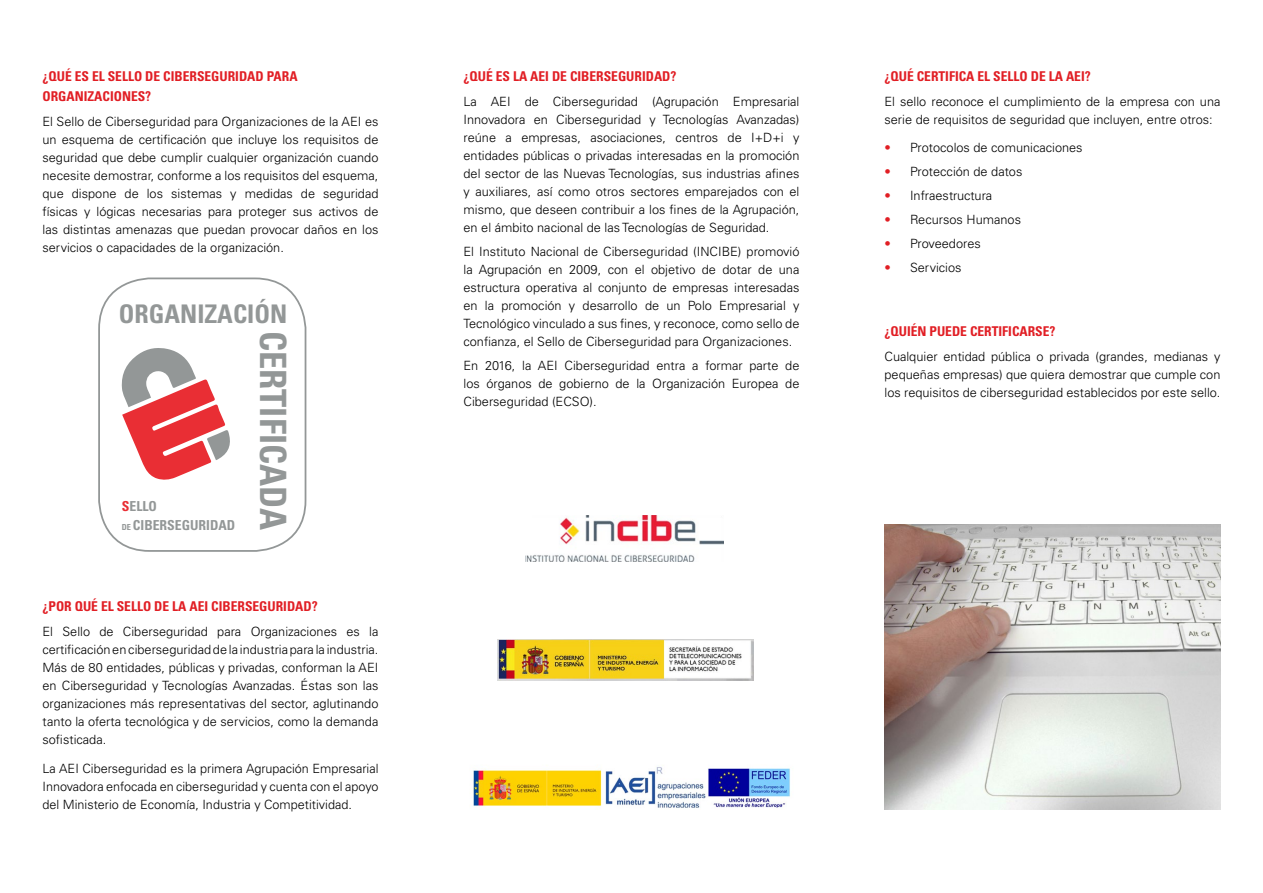
<style>
.page{position:relative;width:1263px;height:893px;background:#fff}
.page>*{position:absolute;margin:0;border:0;box-sizing:border-box;transform-origin:0 0}
.t1{font:700 condensed 36.3px "Univers";color:#939797}
.t2{font:700 condensed 25.65px "Univers";color:#939797}
.t3{font:700 condensed 13.8px/18.6px "Univers";color:#939797}
.t4{font:700 condensed 13.5px "Univers";color:#e11e24}
.t5{font:300 12.75px/18px "Univers";color:#000;text-align:justify}
.s1{color:#e92e34}
.s2{font-size:8.25px}
.s3{color:#e11e24}
</style>
<div class="page">
<img style="left:884px;top:524px;width:336px;height:285px">
<svg style="left:121px;top:348px;width:109px;height:132px"></svg>
<div style="left:98px;top:278px;width:208px;height:274px;border:2px solid #939797;border-radius:51px"></div>
<img style="left:473px;top:767px;width:317px;height:41px">
<img style="left:498px;top:639px;width:256px;height:41px">
<img style="left:525px;top:515px;width:198px;height:46px">
<div style="left:511px;top:504px;width:22px;height:51px;background:#fff"></div>
<p class="t4" style="left:43px;top:68px;width:81px">¿QUÉ ES EL SELLO</p>
<p class="t4" style="left:145px;top:68px;width:34px">DE CIBERSEGURIDAD</p>
<p class="t4" style="left:267px;top:68px;width:9px">PARA</p>
<p class="t4" style="left:43px;top:88px;width:9px">ORGANIZACIONES</p>
<p class="t4" style="left:145px;top:88px;width:7px">?</p>
<p class="t5" style="left:43px;top:112px;width:337px">El Sello de Ciberseguridad para Organizaciones de la AEI es un esquema de certificación que incluye los requisitos de seguridad que debe cumplir cualquier organización cuando necesite demostrar, conforme a los requisitos del esquema, que dispone de los sistemas y medidas de seguridad físicas y lógicas necesarias para proteger sus activos de las distintas amenazas que puedan provocar daños en los servicios o capacidades de la organización.</p>
<h2 class="t2" style="left:119px;top:298px;width:170px">ORGANIZACIÓN</h2>
<h1 class="t1" style="left:295px;top:331px;width:201px;rotate:90deg">CERTIFICADA</h1>
<p class="t3" style="left:122px;top:497px;width:115px"><span class="s1">S</span>ELLO<br><span class="s2">DE</span> CIBERSEGURIDAD</p>
<p class="t4" style="left:43px;top:598px;width:82px">¿POR QUÉ ELSELLO</p>
<p class="t4" style="left:154px;top:598px;width:66px">DE LA AEI CIBERSEGURIDAD</p>
<p class="t4" style="left:312px;top:598px;width:7px">?</p>
<p class="t5" style="left:43px;top:622px;width:337px">El Sello de Ciberseguridad para Organizaciones es la certificación en ciberseguridad de la industria para la industria.<br>Más de 80 entidades, públicas y privadas, conforman la AEI en Ciberseguridad y Tecnologías Avanzadas. Éstas son las organizaciones más representativas del sector, aglutinando tanto la oferta tecnológica y de servicios, como la demanda sofisticada.</p>
<p class="t5" style="left:43px;top:759px;width:337px">La AEI Ciberseguridad es la primera Agrupación Empresarial Innovadora enfocada en ciberseguridad y cuenta con el apoyo del Ministerio de Economía, Industria y Competitividad.</p>
<p class="t4" style="left:463px;top:68px;width:123px">¿QUÉ ES LA AEI DE CIBERSEGURIDAD</p>
<p class="t4" style="left:670px;top:68px;width:7px">?</p>
<p class="t5" style="left:463px;top:92px;width:337px">La AEI de Ciberseguridad (Agrupación Empresarial Innovadora en Ciberseguridad y Tecnologías Avanzadas) reúne a empresas, asociaciones, centros de I+D+i y entidades públicas o privadas interesadas en la promoción del sector de las Nuevas Tecnologías, sus industrias afines y auxiliares, así como otros sectores emparejados con el mismo, que deseen contribuir a los fines de la Agrupación, en el ámbito nacional de las Tecnologías de Seguridad.</p>
<p class="t5" style="left:463px;top:242px;width:337px">El Instituto Nacional de Ciberseguridad (INCIBE) promovió la Agrupación en 2009, con el objetivo de dotar de una estructura operativa al conjunto de empresas interesadas en la promoción y desarrollo de un Polo Empresarial y Tecnológico vinculado a sus fines, y reconoce, como sello de confianza, el Sello de Ciberseguridad para Organizaciones.</p>
<p class="t5" style="left:463px;top:356px;width:337px">En 2016, la AEI Ciberseguridad entra a formar parte de los órganos de gobierno de la Organización Europea de Ciberseguridad (ECSO).</p>
<p class="t4" style="left:884px;top:68px;width:40px">¿QUÉ CERTI</p>
<p class="t4" style="left:949px;top:68px;width:52px">FICA ELSELLO</p>
<p class="t4" style="left:1031px;top:68px;width:61px">DE LA AEI?</p>
<p class="t5" style="left:884px;top:92px;width:337px">El sello reconoce el cumplimiento de la empresa con una serie de requisitos de seguridad que incluyen, entre otros:</p>
<p class="t5" style="left:884px;top:139px;width:200px"><span class="s3">•</span> Protocolos de comunicaciones</p>
<p class="t5" style="left:884px;top:163px;width:139px"><span class="s3">•</span> Protección de datos</p>
<p class="t5" style="left:884px;top:187px;width:109px"><span class="s3">•</span> Infraestructura</p>
<p class="t5" style="left:884px;top:211px;width:138px"><span class="s3">•</span> Recursos Humanos</p>
<p class="t5" style="left:884px;top:235px;width:98px"><span class="s3">•</span> Proveedores</p>
<p class="t5" style="left:884px;top:259px;width:79px"><span class="s3">•</span> Servicios</p>
<p class="t4" style="left:884px;top:323px;width:54px">¿QUIÉN PUEDE</p>
<p class="t4" style="left:970px;top:323px;width:8px">CERTI</p>
<p class="t4" style="left:1002px;top:323px;width:14px">FICARSE</p>
<p class="t4" style="left:1049px;top:323px;width:7px">?</p>
<p class="t5" style="left:884px;top:347px;width:337px">Cualquier entidad pública o privada (grandes, medianas y pequeñas empresas) que quiera demostrar que cumple con los requisitos de ciberseguridad establecidos por este sello.</p>
</div>
